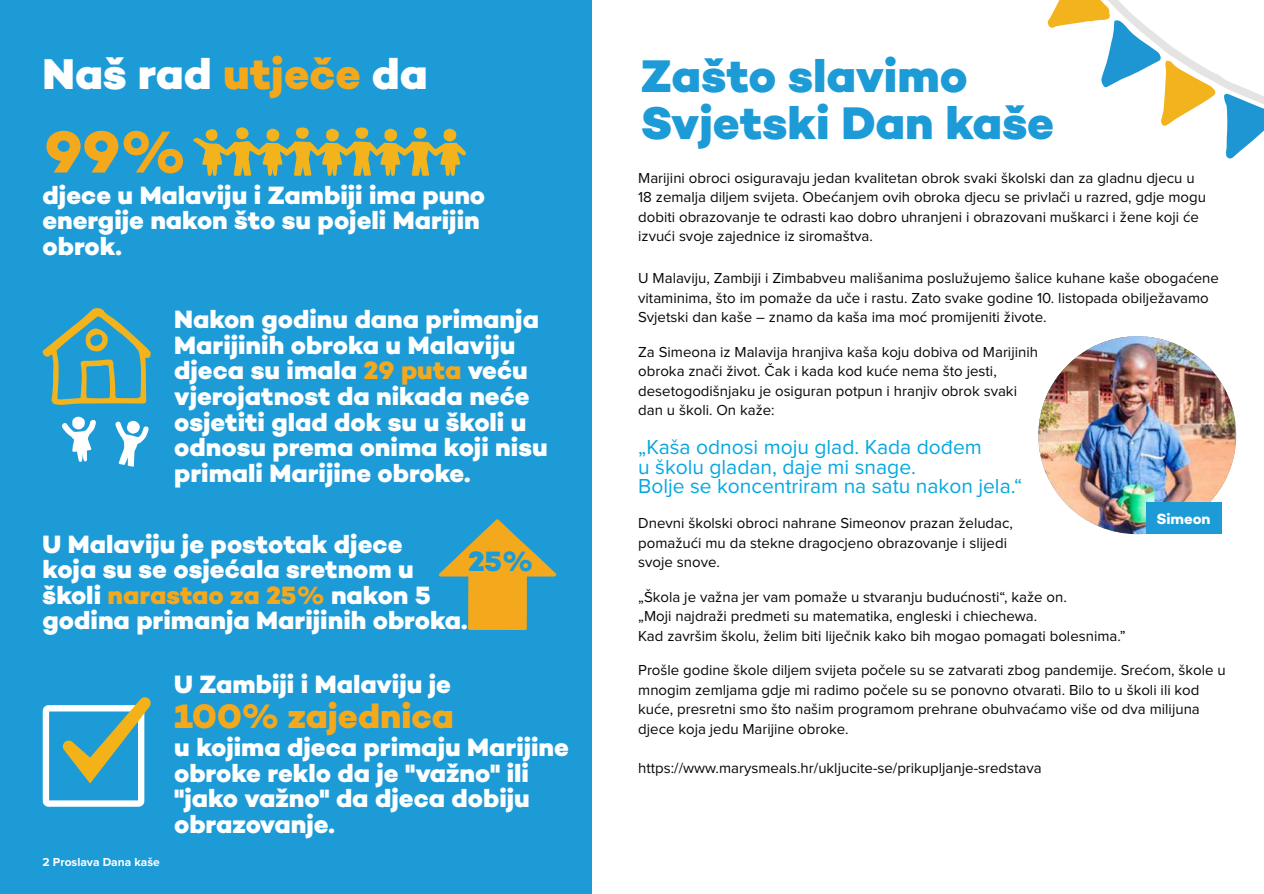
<style>
.page{position:relative;width:1264px;height:894px;background:#fff}
.page>*{position:absolute;margin:0;border:0;box-sizing:border-box;transform-origin:0 0}
.t1{font:800 60px "Campton";color:#f4a81c}
.t2{font:800 46.5px/46.5px "Campton";color:#1c9bd7}
.t3{font:800 43.8px "Campton";color:#fff}
.t4{font:800 34.5px "Campton";color:#f4a81c}
.t5{font:800 28.5px "Campton";color:#1c9bd7}
.t6{font:800 25.5px/25.5px "Campton";color:#fff}
.t7{font:21px/19.5px "Proxima Nova";color:#06a8e1}
.t8{font:15px/19.5px "Proxima Nova";color:#080704}
.t9{font:700 15px "Campton";letter-spacing:-.005em;color:#fff}
.t10{font:700 12px "Proxima Nova";color:#fff}
.s1{color:#f4a81c}
</style>
<div class="page">
<div style="left:0;top:0;width:591px;height:893px;background:#1c9bd7"></div>
<img style="left:1038px;top:336px;width:196px;height:198px">
<svg style="left:193px;top:127px;width:273px;height:49px"></svg>
<svg style="left:43px;top:697px;width:108px;height:109px"></svg>
<svg style="left:42px;top:308px;width:109px;height:97px"></svg>
<svg style="left:62px;top:416px;width:34px;height:45px"></svg>
<svg style="left:115px;top:420px;width:34px;height:46px"></svg>
<svg style="left:438px;top:519px;width:119px;height:110px"></svg>
<div style="left:1145px;top:502px;width:75px;height:32px;background:#1c9bd7"></div>
<svg style="left:1047px;top:0;width:216px;height:159px"></svg>
<h3 class="t3" style="left:43px;top:54px;width:386px">Naš rad <span class="s1">utječe</span> da</h3>
<h1 class="t1" style="left:45px;top:124px;width:143px">99%</h1>
<h3 class="t6" style="left:43px;top:185px;width:444px">djece u Malaviju i Zambiji ima puno energije nakon što su pojeli Marijin obrok.</h3>
<h3 class="t6" style="left:174px;top:310px;width:375px">Nakon godinu dana primanja<br>Marijinih obroka u Malaviju djeca su imala <span class="s1">29 puta</span> veću vjerojatnost da nikada neće osjetiti glad dok su u školi u odnosu prema onima koji nisu primali Marijine obroke.</h3>
<h3 class="t6" style="left:43px;top:534px;width:426px">U Malaviju je postotak djece<br>koja su se osjećala sretnom u školi <span class="s1">narastao za 25%</span> nakon 5 godina primanja Marijinih obroka.</h3>
<h3 class="t5" style="left:468px;top:547px;width:67px">25%</h3>
<p class="t10" style="left:43px;top:855px;width:119px">2 Proslava Dana kaše</p>
<h3 class="t6" style="left:174px;top:674px;width:278px">U Zambiji i Malaviju je</h3>
<h3 class="t4" style="left:174px;top:699px;width:281px">100% zajednica</h3>
<h3 class="t6" style="left:174px;top:737px;width:396px">u kojima djeca primaju Marijine obroke reklo da je "važno" ili "jako važno" da djeca dobiju obrazovanje.</h3>
<h2 class="t2" style="left:641px;top:59px;width:414px">Zašto slavimo<br>Svjetski Dan kaše</h2>
<p class="t8" style="left:638px;top:168px;width:569px">Marijini obroci osiguravaju jedan kvalitetan obrok svaki školski dan za gladnu djecu u 18 zemalja diljem svijeta. Obećanjem ovih obroka djecu se privlači u razred, gdje mogu dobiti obrazovanje te odrasti kao dobro uhranjeni i obrazovani muškarci i žene koji će izvući svoje zajednice iz siromaštva.</p>
<p class="t8" style="left:638px;top:269px;width:582px">U Malaviju, Zambiji i Zimbabveu mališanima poslužujemo šalice kuhane kaše obogaćene vitaminima, što im pomaže da uče i rastu. Zato svake godine 10. listopada obilježavamo<br>Svjetski dan kaše – znamo da kaša ima moć promijeniti živote.</p>
<p class="t8" style="left:638px;top:342px;width:401px">Za Simeona iz Malavija hranjiva kaša koju dobiva od Marijinih obroka znači život. Čak i kada kod kuće nema što jesti, desetogodišnjaku je osiguran potpun i hranjiv obrok svaki dan u školi. On kaže:</p>
<h3 class="t7" style="left:638px;top:438px;width:385px">„Kaša odnosi moju glad. Kada dođem<br>u školu gladan, daje mi snage.<br>Bolje se koncentriram na satu nakon jela.“</h3>
<p class="t8" style="left:638px;top:513px;width:376px">Dnevni školski obroci nahrane Simeonov prazan želudac, pomažući mu da stekne dragocjeno obrazovanje i slijedi svoje snove.</p>
<p class="t8" style="left:638px;top:587px;width:489px">„Škola je važna jer vam pomaže u stvaranju budućnosti“, kaže on.<br>„Moji najdraži predmeti su matematika, engleski i chiechewa.<br>Kad završim školu, želim biti liječnik kako bih mogao pomagati bolesnima.”</p>
<p class="t8" style="left:638px;top:660px;width:589px">Prošle godine škole diljem svijeta počele su se zatvarati zbog pandemije. Srećom, škole u mnogim zemljama gdje mi radimo počele su se ponovno otvarati. Bilo to u školi ili kod kuće, presretni smo što našim programom prehrane obuhvaćamo više od dva milijuna djece koja jedu Marijine obroke.</p>
<p class="t8" style="left:638px;top:758px;width:405px">https://www.marysmeals.hr/ukljucite-se/prikupljanje-sredstava</p>
<p class="t9" style="left:1156px;top:512px;width:56px">Simeon</p>
</div>
